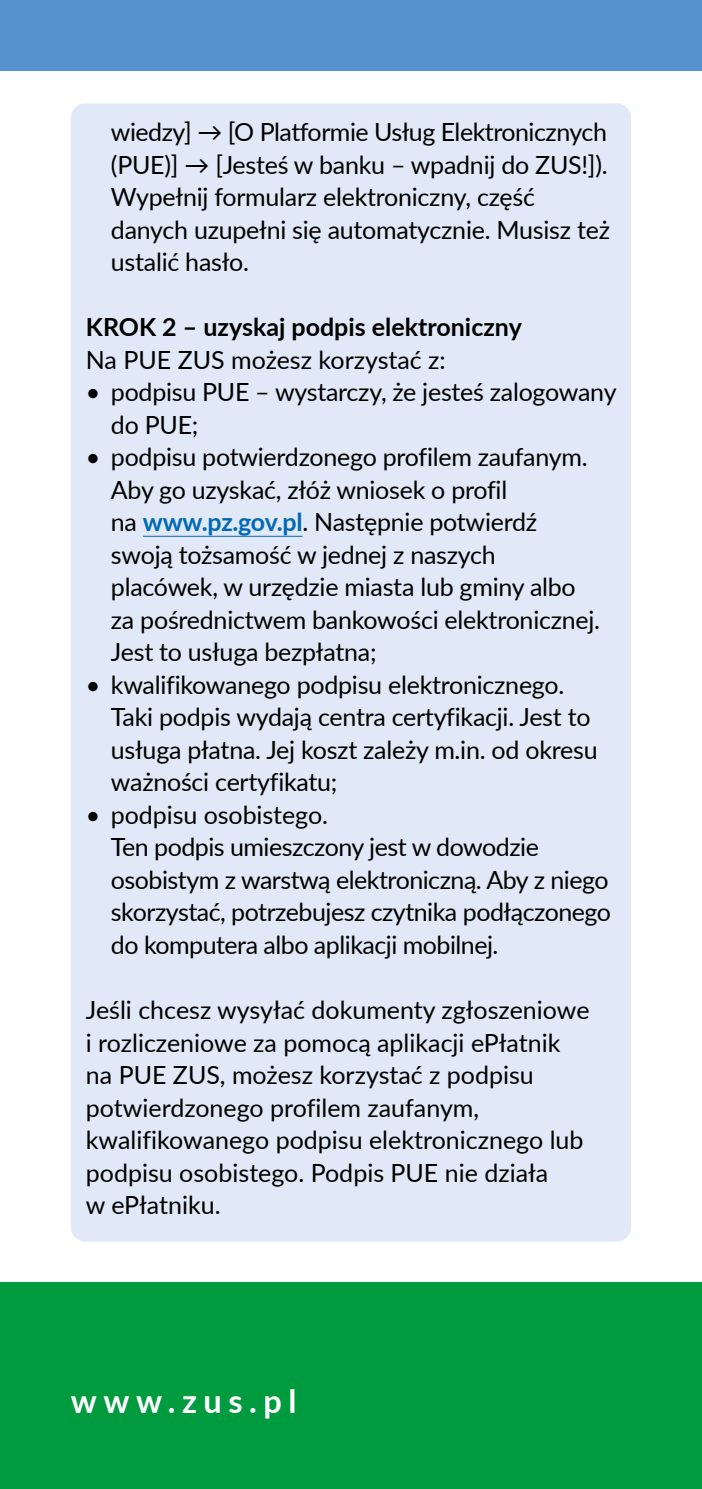
<style>
.page{position:relative;width:702px;height:1489px;background:#fff}
.page>*{position:absolute;margin:0;border:0;box-sizing:border-box;transform-origin:0 0}
.t1{font:700 32.5px "Lato";letter-spacing:.2em;color:#fff}
.Tekst_podst_10_13_od{font:25px/32.5px "Lato";letter-spacing:-.01em;color:#000}
.Tekst_podst_10_13_od-2{font:700 25px "Lato";color:#000}
.Tekst_podst_10_13_po{font:25px "Lato";color:#000}
.s1{font-weight:700;color:#0069b4}
</style>
<div class="page">
<div style="left:0;top:1282px;width:702px;height:206px;background:#009b3e"></div>
<div style="left:0;top:0;width:702px;height:71px;background:#5692ce"></div>
<div style="left:71px;top:103px;width:560px;height:1138px;background:#e1e8f7;border-radius:14px"></div>
<hr style="left:143px;top:536px;width:159px;height:1px;background:#0069b4">
<p class="Tekst_podst_10_13_od" style="left:111px;top:115px;width:500px">wiedzy] → [O Platformie Usług Elektronicznych (PUE)] → [Jesteś w banku – wpadnij do ZUS!]).<br>Wypełnij formularz elektroniczny, część danych uzupełni się automatycznie. Musisz też ustalić hasło.</p>
<p class="Tekst_podst_10_13_od-2" style="left:86px;top:308px;width:437px">KROK 2 – uzyskaj podpis elektroniczny</p>
<p class="Tekst_podst_10_13_po" style="left:86px;top:342px;width:361px">Na PUE ZUS możesz korzystać z:</p>
<p class="Tekst_podst_10_13_od" style="left:111px;top:375px;width:507px;text-indent:-25px">• podpisu PUE – wystarczy, że jesteś zalogowany do PUE;</p>
<p class="Tekst_podst_10_13_od" style="left:111px;top:440px;width:490px;text-indent:-25px">• podpisu potwierdzonego profilem zaufanym.<br>Aby go uzyskać, złóż wniosek o profil<br>na <span class="s1">www.pz.gov.pl</span>. Następnie potwierdź swoją tożsamość w jednej z naszych placówek, w urzędzie miasta lub gminy albo za pośrednictwem bankowości elektronicznej.<br>Jest to usługa bezpłatna;</p>
<p class="Tekst_podst_10_13_od" style="left:111px;top:667px;width:488px;text-indent:-25px">• kwalifikowanego podpisu elektronicznego.<br>Taki podpis wydają centra certyfikacji. Jest to usługa płatna. Jej koszt zależy m.in. od okresu ważności certyfikatu;</p>
<p class="Tekst_podst_10_13_od" style="left:111px;top:797px;width:501px;text-indent:-25px">• podpisu osobistego.<br>Ten podpis umieszczony jest w dowodzie osobistym z warstwą elektroniczną. Aby z niego skorzystać, potrzebujesz czytnika podłączonego do komputera albo aplikacji mobilnej.</p>
<p class="Tekst_podst_10_13_od" style="left:86px;top:992px;width:505px">Jeśli chcesz wysyłać dokumenty zgłoszeniowe i rozliczeniowe za pomocą aplikacji ePłatnik na PUE ZUS, możesz korzystać z podpisu potwierdzonego profilem zaufanym, kwalifikowanego podpisu elektronicznego lub podpisu osobistego. Podpis PUE nie działa<br>w ePłatniku.</p>
<p class="t1" style="left:71px;top:1376px;width:227px">www.zus.pl</p>
</div>
